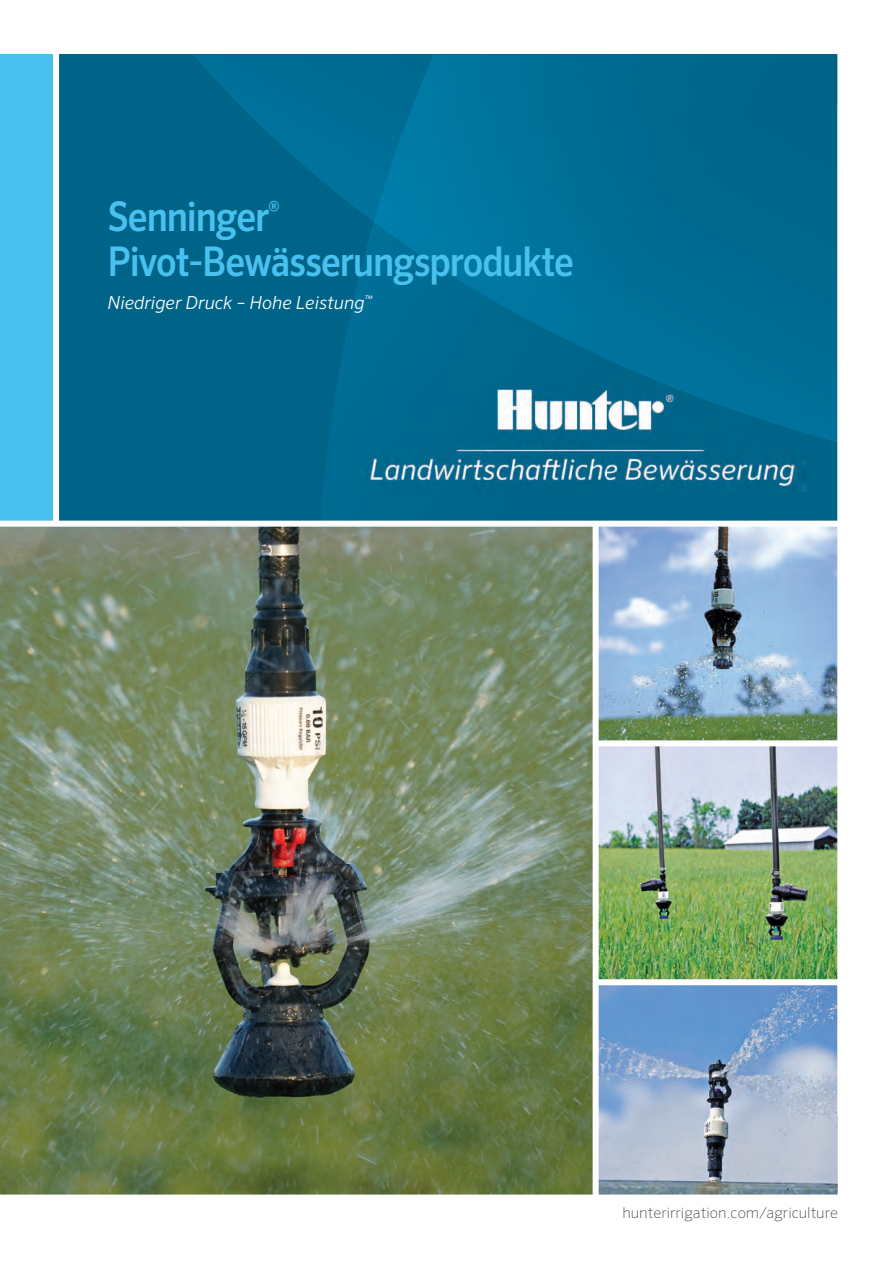
<style>
.page{position:relative;width:893px;height:1263px;background:#fff}
.page>*{position:absolute;margin:0;border:0;box-sizing:border-box;transform-origin:0 0}
.t1{font:500 40.95px/45px "Sero Pro";letter-spacing:-.03em;color:#48c1ef;scale:.9 1}
.t2{font:italic 300 18px "Sero Pro";color:#fff}
.t3{font:200 15px "Sero Pro";color:#565855}
</style>
<div class="page">
<div style="left:55px;top:55px;width:786px;height:467px;background:#006489"></div>
<svg style="left:194px;top:55px;width:179px;height:166px"></svg>
<svg style="left:320px;top:226px;width:517px;height:295px"></svg>
<img style="left:789px;top:226px;width:48px;height:217px">
<img style="left:529px;top:55px;width:260px;height:328px">
<div style="left:477px;top:55px;width:53px;height:266px;background:#00749d"></div>
<img style="left:373px;top:55px;width:105px;height:237px">
<img style="left:0;top:527px;width:593px;height:667px">
<img style="left:599px;top:527px;width:239px;height:667px">
<svg style="left:599px;top:954px;width:235px;height:6px"></svg>
<div style="left:0;top:55px;width:53px;height:467px;background:#48c1ef"></div>
<div style="left:53px;top:41px;width:6px;height:483px;background:#fff"></div>
<div style="left:837px;top:28px;width:6px;height:1086px;background:#fff"></div>
<div style="left:0;top:521px;width:857px;height:6px;background:#fff"></div>
<div style="left:595px;top:740px;width:250px;height:6px;background:#fff"></div>
<div style="left:596px;top:979px;width:254px;height:6px;background:#fff"></div>
<img style="left:357px;top:383px;width:450px;height:109px">
<img style="left:662px;top:383px;width:145px;height:51px">
<p class="t1" style="left:108px;top:194px;width:520px">Senninger<sup>®<br></sup>Pivot-Bewässerungsprodukte</p>
<p class="t2" style="left:108px;top:291px;width:266px">Niedriger Druck – Hohe Leistung<sup>™</sup></p>
<p class="t3" style="left:622px;top:1204px;width:217px">hunterirrigation.com/agriculture</p>
</div>
